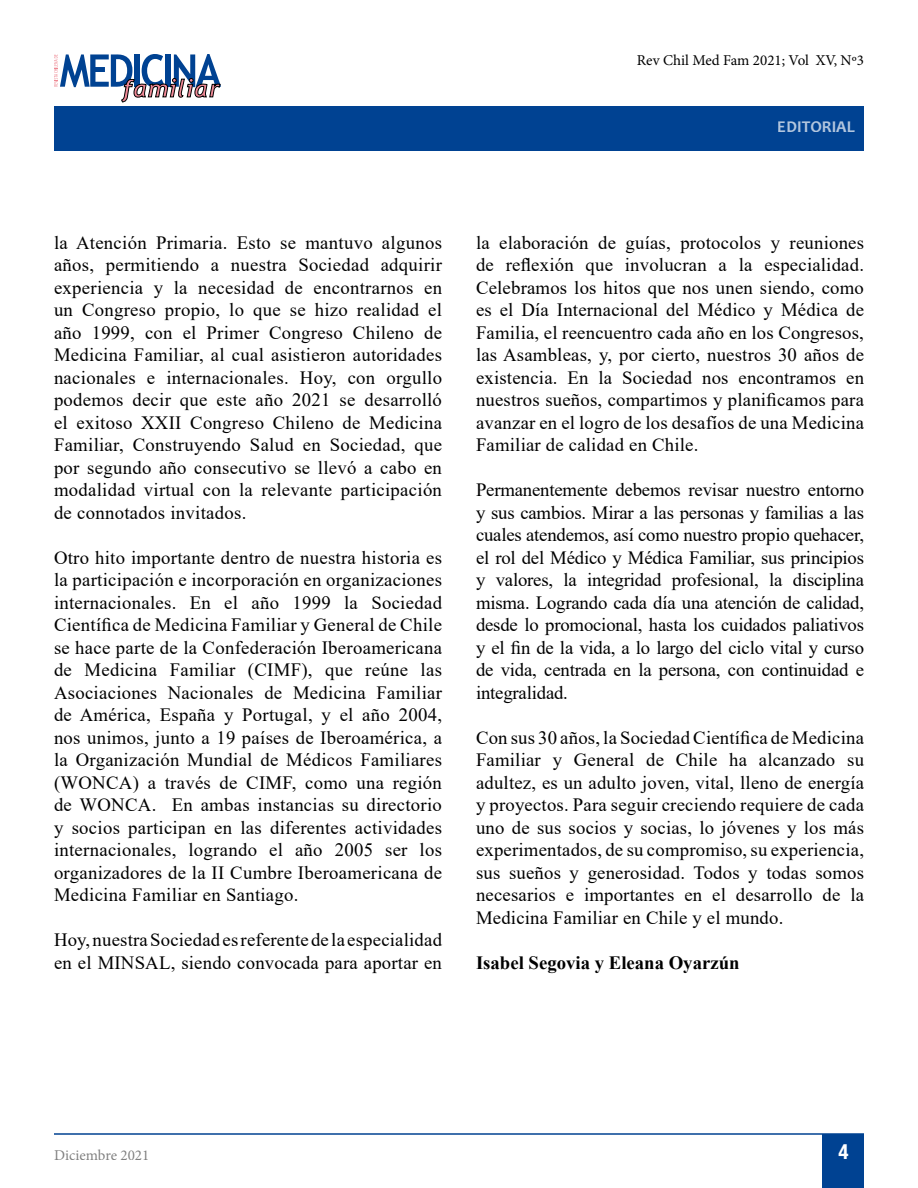
<style>
.page{position:relative;width:918px;height:1188px;background:#fff}
.page>*{position:absolute;margin:0;border:0;box-sizing:border-box;transform-origin:0 0}
.t1{font:700 condensed 21px "Helvetica Neue";color:#fff}
.t2{font:18.75px/22.5px "Times New Roman";letter-spacing:.01em;color:#000;text-align:justify}
.t3{font:700 18.75px "Times New Roman";color:#000}
.t4{font:700 16.5px "Candara";color:#fff}
.t5{font:15px "Minion Pro";color:#000}
</style>
<div class="page">
<div style="left:54px;top:106px;width:810px;height:45px;background:#004292"></div>
<svg style="left:54px;top:54px;width:167px;height:49px"></svg>
<div style="left:823px;top:1134px;width:41px;height:54px;background:#004292"></div>
<hr style="left:54px;top:1133px;width:810px;height:2px;background:#004292">
<p class="t5" style="left:637px;top:50px;width:229px">Rev Chil Med Fam 2021; Vol XV, Nº3</p>
<p class="t4" style="left:778px;top:116px;width:78px">EDITORIAL</p>
<p class="t2" style="left:54px;top:231px;width:390px">la Atención Primaria. Esto se mantuvo algunos años, permitiendo a nuestra Sociedad adquirir experiencia y la necesidad de encontrarnos en un Congreso propio, lo que se hizo realidad el año 1999, con el Primer Congreso Chileno de Medicina Familiar, al cual asistieron autoridades nacionales e internacionales. Hoy, con orgullo podemos decir que este año 2021 se desarrolló el exitoso XXII Congreso Chileno de Medicina Familiar, Construyendo Salud en Sociedad, que por segundo año consecutivo se llevó a cabo en modalidad virtual con la relevante participación de connotados invitados.</p>
<p class="t2" style="left:54px;top:546px;width:390px">Otro hito importante dentro de nuestra historia es la participación e incorporación en organizaciones internacionales. En el año 1999 la Sociedad Científica de Medicina Familiar y General de Chile se hace parte de la Confederación Iberoamericana de Medicina Familiar (CIMF), que reúne las Asociaciones Nacionales de Medicina Familiar de América, España y Portugal, y el año 2004, nos unimos, junto a 19 países de Iberoamérica, a la Organización Mundial de Médicos Familiares (WONCA) a través de CIMF, como una región de WONCA. En ambas instancias su directorio y socios participan en las diferentes actividades internacionales, logrando el año 2005 ser los organizadores de la II Cumbre Iberoamericana de Medicina Familiar en Santiago.</p>
<p class="t2" style="left:54px;top:928px;width:390px">Hoy, nuestra Sociedad es referente de la especialidad en el MINSAL, siendo convocada para aportar en</p>
<p class="t2" style="left:476px;top:231px;width:390px">la elaboración de guías, protocolos y reuniones de reflexión que involucran a la especialidad.<br>Celebramos los hitos que nos unen siendo, como es el Día Internacional del Médico y Médica de Familia, el reencuentro cada año en los Congresos, las Asambleas, y, por cierto, nuestros 30 años de existencia. En la Sociedad nos encontramos en nuestros sueños, compartimos y planificamos para avanzar en el logro de los desafíos de una Medicina Familiar de calidad en Chile.</p>
<p class="t2" style="left:476px;top:478px;width:390px">Permanentemente debemos revisar nuestro entorno y sus cambios. Mirar a las personas y familias a las cuales atendemos, así como nuestro propio quehacer, el rol del Médico y Médica Familiar, sus principios y valores, la integridad profesional, la disciplina misma. Logrando cada día una atención de calidad, desde lo promocional, hasta los cuidados paliativos y el fin de la vida, a lo largo del ciclo vital y curso de vida, centrada en la persona, con continuidad e integralidad.</p>
<p class="t2" style="left:476px;top:726px;width:390px">Con sus 30 años, la Sociedad Científica de Medicina Familiar y General de Chile ha alcanzado su adultez, es un adulto joven, vital, lleno de energía y proyectos. Para seguir creciendo requiere de cada uno de sus socios y socias, lo jóvenes y los más experimentados, de su compromiso, su experiencia, sus sueños y generosidad. Todos y todas somos necesarios e importantes en el desarrollo de la Medicina Familiar en Chile y el mundo.</p>
<p class="t3" style="left:476px;top:949px;width:265px">Isabel Segovia y Eleana Oyarzún</p>
<p class="t5" style="left:54px;top:1145px;width:97px">Diciembre 2021</p>
<p class="t1" style="left:839px;top:1139px;width:12px">4</p>
</div>
